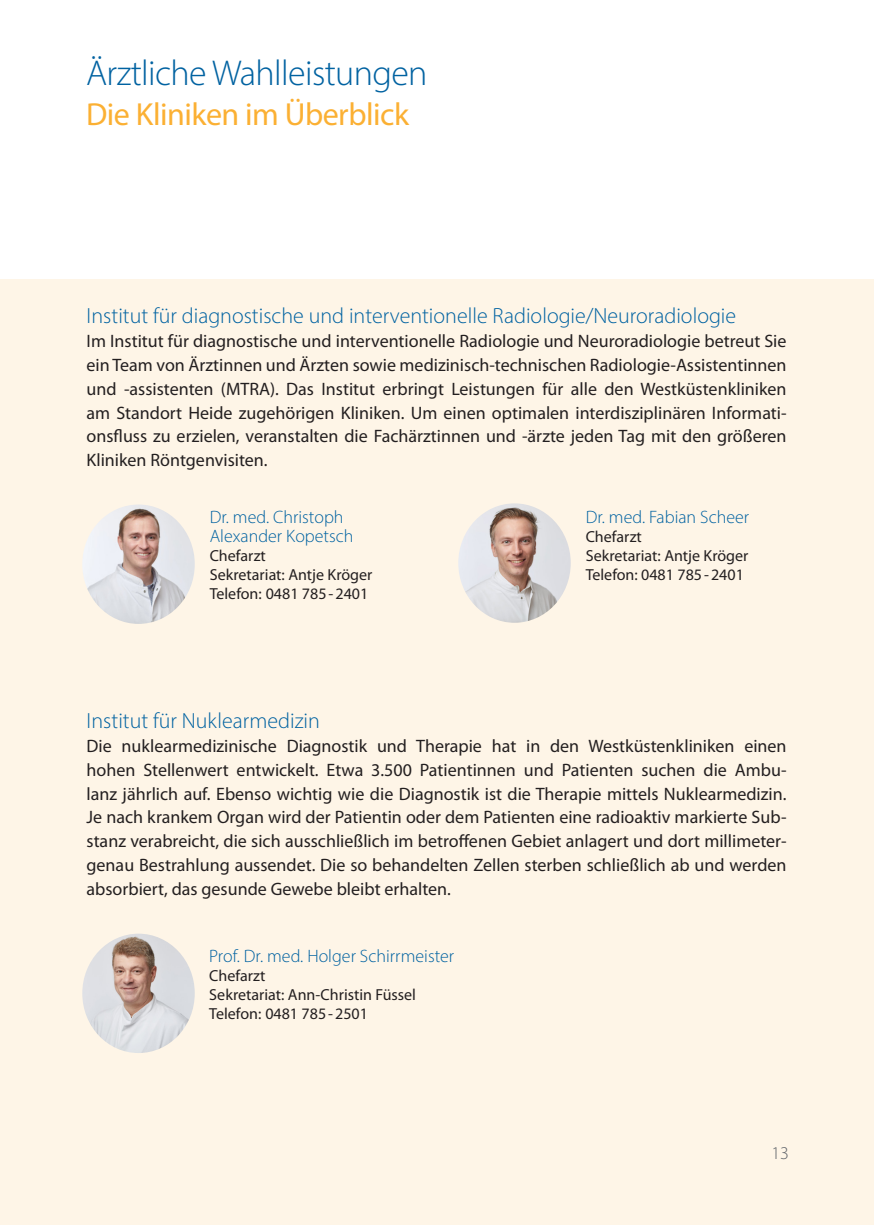
<style>
.page{position:relative;width:874px;height:1225px;background:#fff}
.page>*{position:absolute;margin:0;border:0;box-sizing:border-box;transform-origin:0 0}
.t1{font:36px "Myriad Variable Concept";letter-spacing:-.02em;color:#0062a1}
.t2{font:32px "Myriad Pro";letter-spacing:-.015em;color:#fbb033}
.t3{font:22px "Myriad Variable Concept";color:#0062a1}
.t4{font:18px/23.8px "Myriad Pro";color:#231f20;text-align:justify}
.t5{font:18px/19px "Myriad Variable Concept";color:#0062a1}
.t6{font:18px "Myriad Variable Concept";color:#5f6369}
.t7{font:16px/19px "Myriad Pro";color:#231f20}
</style>
<div class="page">
<div style="left:0;top:279px;width:873px;height:946px;background:#fef5e7"></div>
<img style="left:82px;top:504px;width:113px;height:120px">
<img style="left:82px;top:933px;width:113px;height:120px">
<img style="left:458px;top:503px;width:112px;height:120px">
<h1 class="t1" style="left:86px;top:52px;width:343px">Ärztliche Wahlleistungen</h1>
<h2 class="t2" style="left:86px;top:94px;width:324px">Die Kliniken im Überblick</h2>
<p class="t3" style="left:86px;top:303px;width:650px">Institut für diagnostische und interventionelle Radiologie/Neuroradiologie</p>
<p class="t4" style="left:86px;top:329px;width:701px">Im Institut für diagnostische und interventionelle Radiologie und Neuroradiologie betreut Sie ein Team von Ärztinnen und Ärzten sowie medizinisch-technischen Radiologie-Assistentinnen und -assistenten (MTRA). Das Institut erbringt Leistungen für alle den Westküstenkliniken am Standort Heide zugehörigen Kliniken. Um einen optimalen interdisziplinären Informati&shy;onsfluss zu erzielen, veranstalten die Fachärztinnen und -ärzte jeden Tag mit den größeren Kliniken Röntgenvisiten.</p>
<p class="t5" style="left:209px;top:507px;width:145px">Dr. med. Christoph<br>Alexander Kopetsch</p>
<p class="t7" style="left:209px;top:545px;width:164px">Chefarzt<br>Sekretariat: Antje Kröger<br>Telefon: 0481 785-2401</p>
<p class="t5" style="left:585px;top:507px;width:165px">Dr. med. Fabian Scheer</p>
<p class="t7" style="left:585px;top:526px;width:164px">Chefarzt<br>Sekretariat: Antje Kröger<br>Telefon: 0481 785-2401</p>
<p class="t3" style="left:86px;top:708px;width:235px">Institut für Nuklearmedizin</p>
<p class="t4" style="left:86px;top:734px;width:701px">Die nuklearmedizinische Diagnostik und Therapie hat in den Westküstenkliniken einen hohen Stellenwert entwickelt. Etwa 3.500 Patientinnen und Patienten suchen die Ambu&shy;lanz jährlich auf. Ebenso wichtig wie die Diagnostik ist die Therapie mittels Nuklearmedizin.<br>Je nach krankem Organ wird der Patientin oder dem Patienten eine radioaktiv markierte Sub&shy;stanz verabreicht, die sich ausschließlich im betroffenen Gebiet anlagert und dort millimeter&shy;genau Bestrahlung aussendet. Die so behandelten Zellen sterben schließlich ab und werden absorbiert, das gesunde Gewebe bleibt erhalten.</p>
<p class="t5" style="left:209px;top:946px;width:246px">Prof. Dr. med. Holger Schirrmeister</p>
<p class="t7" style="left:209px;top:966px;width:208px">Chefarzt<br>Sekretariat: Ann-Christin Füssel<br>Telefon: 0481 785-2501</p>
<p class="t6" style="left:771px;top:1142px;width:19px">13</p>
</div>
